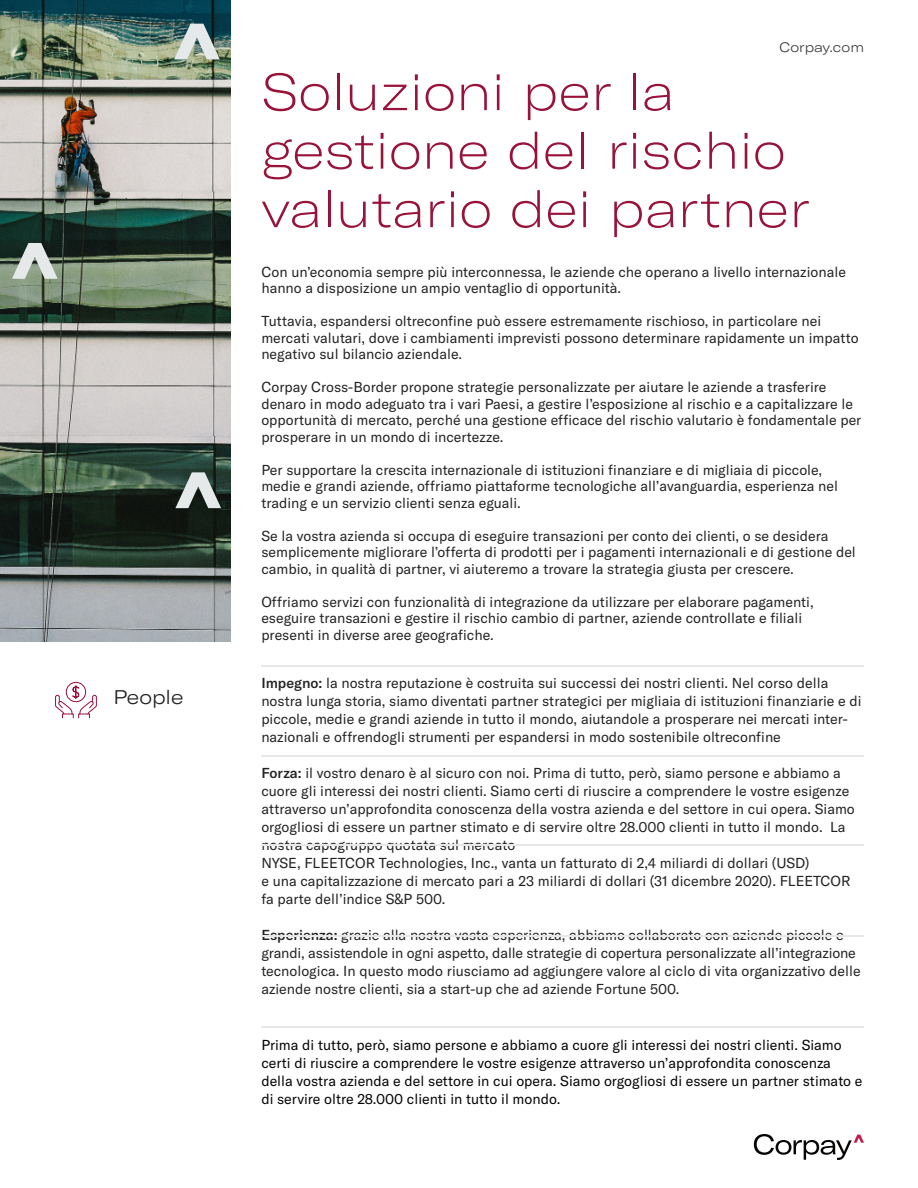
<style>
.page{position:relative;width:918px;height:1188px;background:#fff}
.page>*{position:absolute;margin:0;border:0;box-sizing:border-box;transform-origin:0 0}
.t1{font:100 expanded 51px/58.5px "GT America";color:#981239}
.t2{font:300 expanded 19.5px "GT America";letter-spacing:-.005em;color:#212121}
.t3{font:14.25px/18px "GT America";color:#232323}
.t4{font:14.25px/18px "GT America";color:#040504}
.t5{font:300 expanded 13.5px "GT America";color:#3c3c3c}
.s1{font-weight:500}
</style>
<div class="page">
<img style="left:0;top:0;width:230px;height:642px">
<svg style="left:175px;top:472px;width:46px;height:36px;background:#818b88"></svg>
<div style="left:66px;top:682px;width:20px;height:20px;border:1px solid #981239;border-radius:50%"></div>
<svg style="left:55px;top:685px;width:42px;height:34px"></svg>
<hr style="left:261px;top:755px;width:603px;height:2px;background:#e6e8e7">
<hr style="left:261px;top:845px;width:603px;height:1px;background:#e6e8e7">
<hr style="left:261px;top:935px;width:603px;height:1px;background:#e6e8e7">
<hr style="left:261px;top:1026px;width:603px;height:2px;background:#e6e8e7">
<hr style="left:261px;top:665px;width:603px;height:2px;background:#e6e8e7">
<svg style="left:174px;top:24px;width:46px;height:35px;background:#9dada9"></svg>
<svg style="left:12px;top:243px;width:46px;height:36px;background:#97a19a"></svg>
<svg style="left:754px;top:1134px;width:110px;height:26px"></svg>
<p class="t2" style="left:113px;top:685px;width:72px">People</p>
<p class="t5" style="left:780px;top:39px;width:86px">Corpay.com</p>
<p class="t1" style="left:261px;top:63px;width:550px">Soluzioni per la gestione del rischio valutario dei partner</p>
<p class="t3" style="left:261px;top:264px;width:586px;line-height:16.5px">Con un’economia sempre più interconnessa, le aziende che operano a livello internazionale hanno a disposizione un ampio ventaglio di opportunità.</p>
<p class="t3" style="left:261px;top:313px;width:599px;line-height:16.5px">Tuttavia, espandersi oltreconfine può essere estremamente rischioso, in particolare nei mercati valutari, dove i cambiamenti imprevisti possono determinare rapidamente un impatto negativo sul bilancio aziendale.</p>
<p class="t3" style="left:261px;top:379px;width:602px;line-height:16.5px">Corpay Cross-Border propone strategie personalizzate per aiutare le aziende a trasferire denaro in modo adeguato tra i vari Paesi, a gestire l’esposizione al rischio e a capitalizzare le opportunità di mercato, perché una gestione efficace del rischio valutario è fondamentale per prosperare in un mondo di incertezze.</p>
<p class="t3" style="left:261px;top:462px;width:578px;line-height:16.5px">Per supportare la crescita internazionale di istituzioni finanziare e di migliaia di piccole, medie e grandi aziende, offriamo piattaforme tecnologiche all’avanguardia, esperienza nel trading e un servizio clienti senza eguali.</p>
<p class="t3" style="left:261px;top:528px;width:596px;line-height:16.5px">Se la vostra azienda si occupa di eseguire transazioni per conto dei clienti, o se desidera semplicemente migliorare l’offerta di prodotti per i pagamenti internazionali e di gestione del cambio, in qualità di partner, vi aiuteremo a trovare la strategia giusta per crescere.</p>
<p class="t3" style="left:261px;top:594px;width:554px;line-height:16.5px">Offriamo servizi con funzionalità di integrazione da utilizzare per elaborare pagamenti, eseguire transazioni e gestire il rischio cambio di partner, aziende controllate e filiali presenti in diverse aree geografiche.</p>
<p class="t3" style="left:261px;top:674px;width:602px"><span class="s1">Impegno:</span> la nostra reputazione è costruita sui successi dei nostri clienti. Nel corso della nostra lunga storia, siamo diventati partner strategici per migliaia di istituzioni finanziarie e di piccole, medie e grandi aziende in tutto il mondo, aiutandole a prosperare nei mercati inter&shy;nazionali e offrendogli strumenti per espandersi in modo sostenibile oltreconfine</p>
<p class="t3" style="left:261px;top:764px;width:595px"><span class="s1">Forza:</span> il vostro denaro è al sicuro con noi. Prima di tutto, però, siamo persone e abbiamo a cuore gli interessi dei nostri clienti. Siamo certi di riuscire a comprendere le vostre esigenze attraverso un’approfondita conoscenza della vostra azienda e del settore in cui opera. Siamo orgogliosi di essere un partner stimato e di servire oltre 28.000 clienti in tutto il mondo. La nostra capogruppo quotata sul mercato<br>NYSE, FLEETCOR Technologies, Inc., vanta un fatturato di 2,4 miliardi di dollari (USD)<br>e una capitalizzazione di mercato pari a 23 miliardi di dollari (31 dicembre 2020). FLEETCOR fa parte dell’indice S&amp;P 500.</p>
<p class="t3" style="left:261px;top:926px;width:601px"><span class="s1">Esperienza:</span> grazie alla nostra vasta esperienza, abbiamo collaborato con aziende piccole e grandi, assistendole in ogni aspetto, dalle strategie di copertura personalizzate all’integrazione tecnologica. In questo modo riusciamo ad aggiungere valore al ciclo di vita organizzativo delle aziende nostre clienti, sia a start-up che ad aziende Fortune 500.</p>
<p class="t4" style="left:261px;top:1036px;width:603px">Prima di tutto, però, siamo persone e abbiamo a cuore gli interessi dei nostri clienti. Siamo certi di riuscire a comprendere le vostre esigenze attraverso un’approfondita conoscenza della vostra azienda e del settore in cui opera. Siamo orgogliosi di essere un partner stimato e di servire oltre 28.000 clienti in tutto il mondo.</p>
</div>
